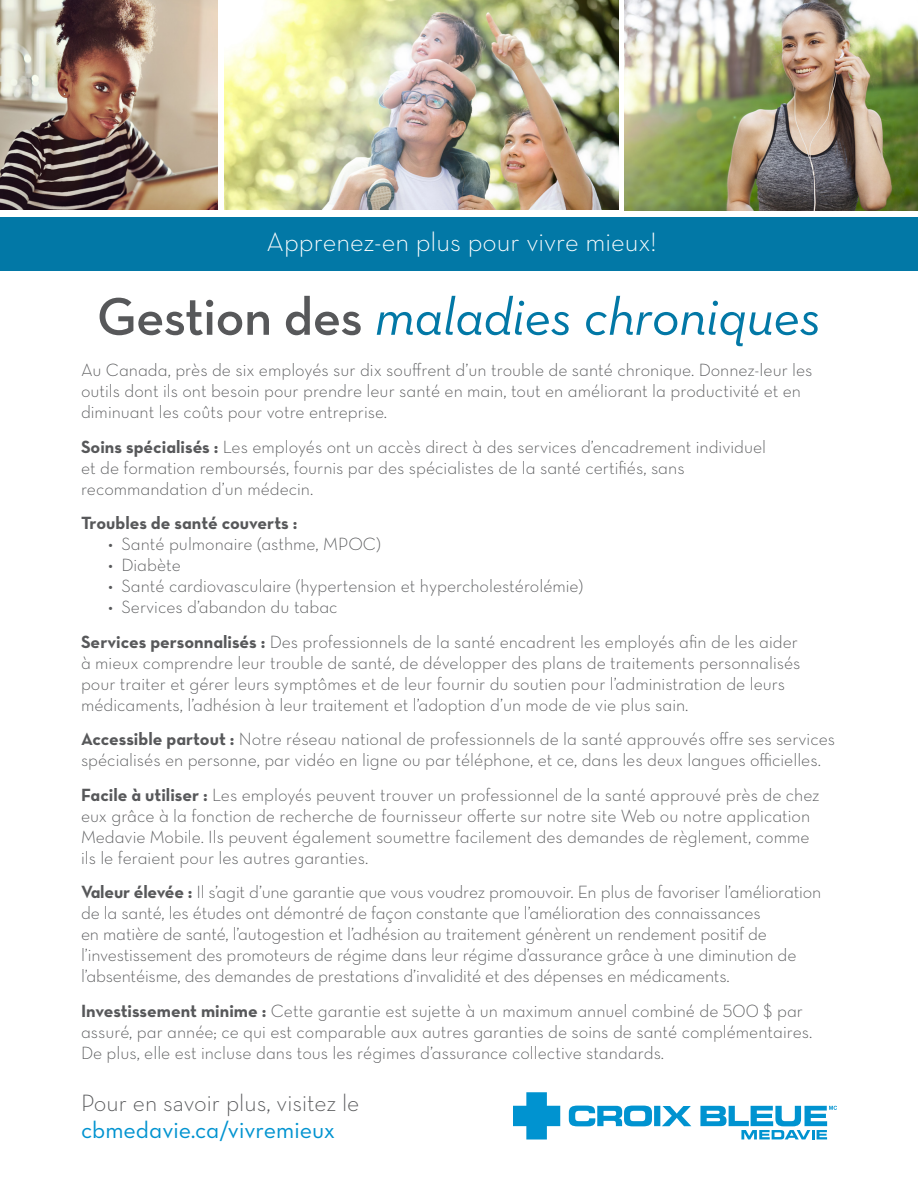
<style>
.page{position:relative;width:918px;height:1188px;background:#fff}
.page>*{position:absolute;margin:0;border:0;box-sizing:border-box;transform-origin:0 0}
.t1{font:italic 54px "Neutra Text";letter-spacing:-.01em;color:#0278a6}
.t2{font:300 27px "Neutra Text";color:#fff}
.t3{font:300 24px/27px "Neutra Text";color:#57585a}
.t4{font:18px/21px "Neutra Text Light Alt";color:#57585a}
.t5{font:18px "Neutra Text Bold Alt";color:#57585a}
.s1{font-weight:600;font-style:normal;color:#57585a}
.s2{font-family:"Neutra Text Bold Alt"}
.s3{font-family:"Neutra Text Book Alt";font-weight:400;color:#0093d0}
</style>
<div class="page">
<img style="left:225px;top:0;width:393px;height:210px">
<img style="left:0;top:0;width:218px;height:210px">
<img style="left:625px;top:0;width:293px;height:210px">
<div style="left:0;top:217px;width:918px;height:54px;background:#0278a6"></div>
<svg style="left:513px;top:1092px;width:47px;height:48px"></svg>
<svg style="left:569px;top:1106px;width:122px;height:20px"></svg>
<svg style="left:700px;top:1106px;width:137px;height:33px"></svg>
<p class="t2" style="left:266px;top:225px;width:392px">Apprenez-en plus pour vivre mieux!</p>
<p class="t1" style="left:97px;top:284px;width:726px"><span class="s1">Gestion des</span> maladies chroniques</p>
<p class="t4" style="left:81px;top:359px;width:733px">Au Canada, près de six employés sur dix souffrent d’un trouble de santé chronique. Donnez-leur les outils dont ils ont besoin pour prendre leur santé en main, tout en améliorant la productivité et en diminuant les coûts pour votre entreprise.</p>
<p class="t4" style="left:81px;top:436px;width:687px"><span class="s2">Soins spécialisés :</span> Les employés ont un accès direct à des services d’encadrement individuel et de formation remboursés, fournis par des spécialistes de la santé certifiés, sans recommandation d’un médecin.</p>
<p class="t5" style="left:81px;top:512px;width:218px">Troubles de santé couverts :</p>
<p class="t4" style="left:108px;top:533px;width:274px">• Santé pulmonaire (asthme, MPOC)</p>
<p class="t4" style="left:108px;top:554px;width:74px">• Diabète</p>
<p class="t4" style="left:108px;top:575px;width:477px">• Santé cardiovasculaire (hypertension et hypercholestérolémie)</p>
<p class="t4" style="left:108px;top:596px;width:231px">• Services d’abandon du tabac</p>
<p class="t4" style="left:81px;top:631px;width:721px"><span class="s2">Services personnalisés :</span> Des professionnels de la santé encadrent les employés afin de les aider à mieux comprendre leur trouble de santé, de développer des plans de traitements personnalisés pour traiter et gérer leurs symptômes et de leur fournir du soutien pour l’administration de leurs médicaments, l’adhésion à leur traitement et l’adoption d’un mode de vie plus sain.</p>
<p class="t4" style="left:81px;top:728px;width:756px"><span class="s2">Accessible partout :</span> Notre réseau national de professionnels de la santé approuvés offre ses services spécialisés en personne, par vidéo en ligne ou par téléphone, et ce, dans les deux langues officielles.</p>
<p class="t4" style="left:81px;top:784px;width:740px"><span class="s2">Facile à utiliser :</span> Les employés peuvent trouver un professionnel de la santé approuvé près de chez eux grâce à la fonction de recherche de fournisseur offerte sur notre site Web ou notre application Medavie Mobile. Ils peuvent également soumettre facilement des demandes de règlement, comme ils le feraient pour les autres garanties.</p>
<p class="t4" style="left:81px;top:881px;width:742px"><span class="s2">Valeur élevée :</span> Il s’agit d’une garantie que vous voudrez promouvoir. En plus de favoriser l’amélioration de la santé, les études ont démontré de façon constante que l’amélioration des connaissances<br>en matière de santé, l’autogestion et l’adhésion au traitement génèrent un rendement positif de l’investissement des promoteurs de régime dans leur régime d’assurance grâce à une diminution de l’absentéisme, des demandes de prestations d’invalidité et des dépenses en médicaments.</p>
<p class="t4" style="left:81px;top:1000px;width:733px"><span class="s2">Investissement minime :</span> Cette garantie est sujette à un maximum annuel combiné de 500 $ par assuré, par année; ce qui est comparable aux autres garanties de soins de santé complémentaires.<br>De plus, elle est incluse dans tous les régimes d’assurance collective standards.</p>
<p class="t3" style="left:81px;top:1088px;width:280px">Pour en savoir plus, visitez le <span class="s3">cbmedavie.ca/vivremieux</span></p>
</div>
